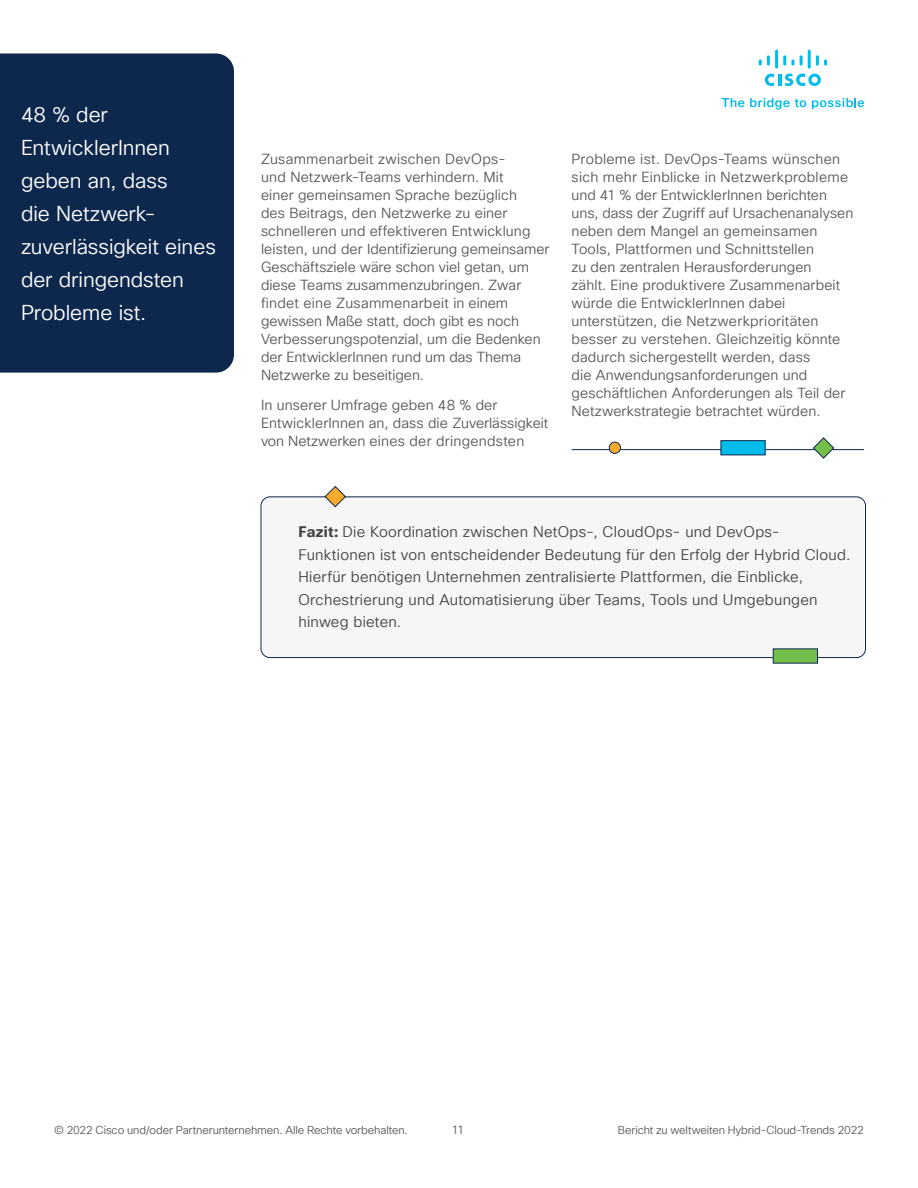
<style>
.page{position:relative;width:918px;height:1188px;background:#fff}
.page>*{position:absolute;margin:0;border:0;box-sizing:border-box;transform-origin:0 0}
.t1{font:21px/33px "Cisco Sans TT Light";letter-spacing:-.005em;color:#fff}
.t2{font:15px/22.5px "Cisco Sans TT Light";letter-spacing:.015em;color:#414344}
.t3{font:14.25px/18px "Cisco Sans TT Light";letter-spacing:.005em;color:#58585b}
.t4{font:12px "Cisco Sans TT Light";color:#58585b}
.t5{font:11.25px "Cisco Sans TT Light";letter-spacing:-.01em;color:#58585b}
.s1{font-family:"Cisco Sans TT";font-weight:700}
</style>
<div class="page">
<svg style="left:722px;top:98px;width:84px;height:11px"></svg>
<svg style="left:812px;top:98px;width:52px;height:11px"></svg>
<svg style="left:765px;top:74px;width:56px;height:12px"></svg>
<svg style="left:759px;top:55px;width:11px;height:11px"></svg>
<hr style="left:775px;top:50px;width:3px;height:19px;background:#00bceb">
<svg style="left:783px;top:55px;width:11px;height:11px"></svg>
<svg style="left:800px;top:55px;width:3px;height:11px"></svg>
<hr style="left:808px;top:50px;width:3px;height:19px;background:#00bceb">
<svg style="left:816px;top:55px;width:11px;height:11px"></svg>
<hr style="left:572px;top:449px;width:292px;height:1px;background:#0d274d">
<div style="left:262px;top:497px;width:602px;height:161px;background:#f6f6f6;border-radius:9px"></div>
<div style="left:261px;top:496px;width:605px;height:162px;border:1px solid #0d274d;border-radius:9px"></div>
<div style="left:773px;top:649px;width:45px;height:15px;background:#74bf4b"></div>
<svg style="left:324px;top:486px;width:22px;height:22px"></svg>
<div style="left:609px;top:442px;width:11px;height:11px;background:#fbab2c;border-radius:50%"></div>
<div style="left:609px;top:442px;width:12px;height:12px;border:1px solid #0d274d;border-radius:50%"></div>
<div style="left:721px;top:440px;width:45px;height:15px;background:#00bceb;border:1px solid #0d274d"></div>
<svg style="left:812px;top:437px;width:23px;height:22px"></svg>
<div style="left:0;top:53px;width:234px;height:320px;background:#0d274d"></div>
<h1 class="t1" style="left:21px;top:99px;width:196px">48 % der<br>EntwicklerInnen geben an, dass<br>die Netzwerk&shy;zuverlässigkeit eines der dringendsten<br>Probleme ist.</h1>
<p class="t3" style="left:261px;top:151px;width:290px">Zusammenarbeit zwischen DevOps-<br>und Netzwerk-Teams verhindern. Mit<br>einer gemeinsamen Sprache bezüglich<br>des Beitrags, den Netzwerke zu einer schnelleren und effektiveren Entwicklung leisten, und der Identifizierung gemeinsamer Geschäftsziele wäre schon viel getan, um diese Teams zusammenzubringen. Zwar findet eine Zusammenarbeit in einem gewissen Maße statt, doch gibt es noch Verbesserungspotenzial, um die Bedenken der EntwicklerInnen rund um das Thema Netzwerke zu beseitigen.</p>
<p class="t3" style="left:261px;top:397px;width:289px">In unserer Umfrage geben 48 % der<br>EntwicklerInnen an, dass die Zuverlässigkeit von Netzwerken eines der dringendsten</p>
<p class="t3" style="left:572px;top:151px;width:283px">Probleme ist. DevOps-Teams wünschen sich mehr Einblicke in Netzwerkprobleme und 41 % der EntwicklerInnen berichten uns, dass der Zugriff auf Ursachenanalysen neben dem Mangel an gemeinsamen Tools, Plattformen und Schnittstellen<br>zu den zentralen Herausforderungen<br>zählt. Eine produktivere Zusammenarbeit würde die EntwicklerInnen dabei unterstützen, die Netzwerkprioritäten besser zu verstehen. Gleichzeitig könnte dadurch sichergestellt werden, dass<br>die Anwendungsanforderungen und geschäftlichen Anforderungen als Teil der Netzwerkstrategie betrachtet würden.</p>
<p class="t2" style="left:298px;top:521px;width:553px"><span class="s1">Fazit:</span> Die Koordination zwischen NetOps-, CloudOps- und DevOps-Funktionen ist von entscheidender Bedeutung für den Erfolg der Hybrid Cloud.<br>Hierfür benötigen Unternehmen zentralisierte Plattformen, die Einblicke, Orchestrierung und Automatisierung über Teams, Tools und Umgebungen hinweg bieten.</p>
<p class="t5" style="left:54px;top:1123px;width:355px">© 2022 Cisco und/oder Partnerunternehmen. Alle Rechte vorbehalten.</p>
<p class="t4" style="left:451px;top:1122px;width:14px">11</p>
<p class="t5" style="left:618px;top:1123px;width:247px">Bericht zu weltweiten Hybrid-Cloud-Trends 2022</p>
</div>
